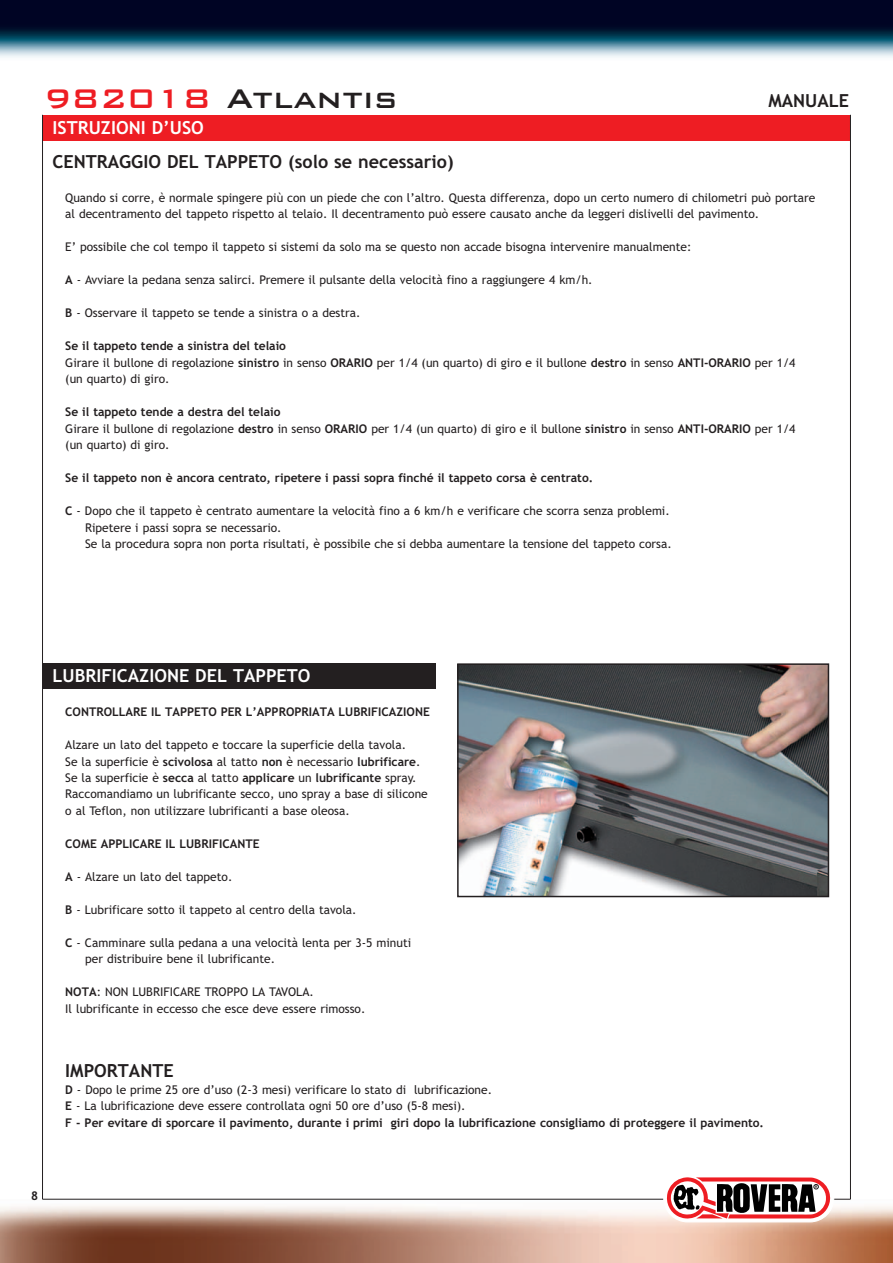
<style>
.page{position:relative;width:893px;height:1263px;background:#fff}
.page>*{position:absolute;margin:0;border:0;box-sizing:border-box;transform-origin:0 0}
.t1{font:500 36px "Bank Gothic BT";color:#231f20}
.t2{font:18px "Trebuchet MS Bold OTF";color:#231f20}
.t3{font:18px "Trebuchet MS Bold OTF";color:#fff}
.t4{font:700 18px "Trebuchet MS";color:#fff}
.t5{font:12px/16.5px "Trebuchet MS";color:#231f20}
.t6{font:12px "Trebuchet MS Bold OTF";color:#231f20}
.s1{color:#ee1d23}
.s2{font-family:"Trebuchet MS Bold OTF"}
</style>
<div class="page">
<img style="left:0;top:1199px;width:893px;height:64px">
<div style="left:43px;top:115px;width:807px;height:25px;background:#ee1d23"></div>
<hr style="left:850px;top:115px;width:1px;height:1084px;background:#231f20">
<hr style="left:42px;top:115px;width:1px;height:1084px;background:#231f20">
<hr style="left:43px;top:1199px;width:807px;height:1px;background:#231f20">
<img style="left:0;top:0;width:893px;height:58px">
<div style="left:663px;top:1174px;width:171px;height:48px;background:#fff;border:1px solid #fff;border-radius:24px"></div>
<svg style="left:665px;top:1177px;width:167px;height:42px"></svg>
<img style="left:460px;top:666px;width:366px;height:228px">
<div style="left:457px;top:663px;width:372px;height:234px;border:2px solid #231f20"></div>
<div style="left:43px;top:663px;width:393px;height:26px;background:#231f20"></div>
<h1 class="t1" style="left:44px;top:74px;width:355px"><span class="s1">982018</span> Atlantis</h1>
<h2 class="t2" style="left:768px;top:94px;width:82px">MANUALE</h2>
<h2 class="t4" style="left:53px;top:120px;width:153px">ISTRUZIONI D’USO</h2>
<h2 class="t2" style="left:53px;top:154px;width:403px">CENTRAGGIO DEL TAPPETO (solo se necessario)</h2>
<p class="t5" style="left:65px;top:190px;width:751px">Quando si corre, è normale spingere più con un piede che con l’altro. Questa differenza, dopo un certo numero di chilometri può portare al decentramento del tappeto rispetto al telaio. Il decentramento può essere causato anche da leggeri dislivelli del pavimento.</p>
<p class="t5" style="left:65px;top:240px;width:628px">E’ possibile che col tempo il tappeto si sistemi da solo ma se questo non accade bisogna intervenire manualmente:</p>
<p class="t5" style="left:65px;top:273px;width:529px"><span class="s2">A</span> - Avviare la pedana senza salirci. Premere il pulsante della velocità fino a raggiungere 4 km/h.</p>
<p class="t5" style="left:65px;top:306px;width:297px"><span class="s2">B</span> - Osservare il tappeto se tende a sinistra o a destra.</p>
<p class="t6" style="left:65px;top:341px;width:222px">Se il tappeto tende a sinistra del telaio</p>
<p class="t5" style="left:65px;top:355px;width:732px">Girare il bullone di regolazione <span class="s2">sinistro</span> in senso <span class="s2">ORARIO</span> per 1/4 (un quarto) di giro e il bullone <span class="s2">destro</span> in senso <span class="s2">ANTI-ORARIO</span> per 1/4 (un quarto) di giro.</p>
<p class="t6" style="left:65px;top:407px;width:217px">Se il tappeto tende a destra del telaio</p>
<p class="t5" style="left:65px;top:421px;width:732px">Girare il bullone di regolazione <span class="s2">destro</span> in senso <span class="s2">ORARIO</span> per 1/4 (un quarto) di giro e il bullone <span class="s2">sinistro</span> in senso <span class="s2">ANTI-ORARIO</span> per 1/4 (un quarto) di giro.</p>
<p class="t6" style="left:65px;top:473px;width:529px">Se il tappeto non è ancora centrato, ripetere i passi sopra finché il tappeto corsa è centrato.</p>
<p class="t5" style="left:85px;top:504px;width:588px;text-indent:-20px"><span class="s2">C</span> - Dopo che il tappeto è centrato aumentare la velocità fino a 6 km/h e verificare che scorra senza problemi.<br>Ripetere i passi sopra se necessario.<br>Se la procedura sopra non porta risultati, è possibile che si debba aumentare la tensione del tappeto corsa.</p>
<h2 class="t3" style="left:53px;top:669px;width:259px">LUBRIFICAZIONE DEL TAPPETO</h2>
<p class="t6" style="left:65px;top:707px;width:366px">CONTROLLARE IL TAPPETO PER L’APPROPRIATA LUBRIFICAZIONE</p>
<p class="t5" style="left:65px;top:738px;width:364px">Alzare un lato del tappeto e toccare la superficie della tavola.<br>Se la superficie è <span class="s2">scivolosa</span> al tatto <span class="s2">non</span> è necessario <span class="s2">lubrificare</span>.<br>Se la superficie è <span class="s2">secca</span> al tatto <span class="s2">applicare</span> un <span class="s2">lubrificante</span> spray.<br>Raccomandiamo un lubrificante secco, uno spray a base di silicone o al Teflon, non utilizzare lubrificanti a base oleosa.</p>
<p class="t6" style="left:65px;top:839px;width:196px">COME APPLICARE IL LUBRIFICANTE</p>
<p class="t5" style="left:65px;top:869px;width:169px"><span class="s2">A</span> - Alzare un lato del tappeto.</p>
<p class="t5" style="left:65px;top:902px;width:293px"><span class="s2">B</span> - Lubrificare sotto il tappeto al centro della tavola.</p>
<p class="t5" style="left:85px;top:935px;width:328px;text-indent:-20px"><span class="s2">C</span> - Camminare sulla pedana a una velocità lenta per 3-5 minuti per distribuire bene il lubrificante.</p>
<p class="t5" style="left:65px;top:985px;width:302px"><span class="s2">NOTA</span>: NON LUBRIFICARE TROPPO LA TAVOLA.<br>Il lubrificante in eccesso che esce deve essere rimosso.</p>
<h2 class="t2" style="left:65px;top:1064px;width:110px">IMPORTANTE</h2>
<p class="t5" style="left:65px;top:1082px;width:428px"><span class="s2">D</span> - Dopo le prime 25 ore d’uso (2-3 mesi) verificare lo stato di lubrificazione.<br><span class="s2">E</span> - La lubrificazione deve essere controllata ogni 50 ore d’uso (5-8 mesi).</p>
<p class="t6" style="left:65px;top:1118px;width:700px">F - Per evitare di sporcare il pavimento, durante i primi giri dopo la lubrificazione consigliamo di proteggere il pavimento.</p>
<p class="t6" style="left:31px;top:1190px;width:9px">8</p>
</div>
